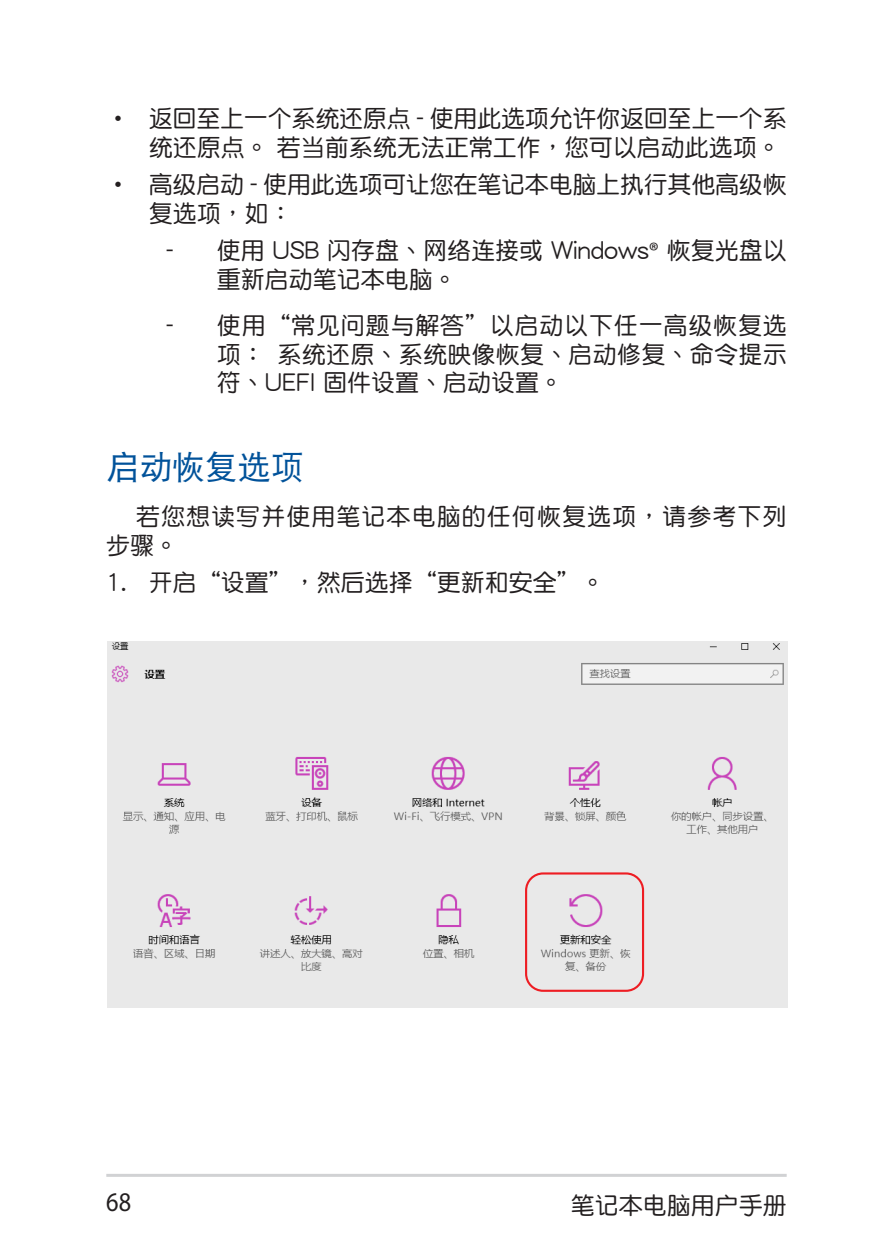
<style>
.page{position:relative;width:893px;height:1259px;background:#fff}
.page>*{position:absolute;margin:0;border:0;box-sizing:border-box;transform-origin:0 0}
.t1{font:33px "DF Hei GB5 Std W5";color:#01529a}
.t2{font:27px "Myriad Pro";color:#231f20;scale:.9 1}
.t3{font:24px/28.8px "DF Yuan GB5 Std W5";color:#231f20}
.t4{font:24px/28.8px "DF Yuan GB5 Std W5";letter-spacing:.045em;color:#231f20}
.s1{font-family:"Myriad Pro"}
</style>
<div class="page">
<hr style="left:106px;top:1173px;width:681px;height:3px;background:#d1d2d4">
<div style="left:107px;top:641px;width:680px;height:366px;background:#e9e9e9"></div>
<div style="left:525px;top:872px;width:119px;height:120px;border:2px solid #ee1d23;border-radius:17px"></div>
<p class="t3" style="left:106px;top:104px;width:682px;text-align:right">• 返回至上一個系統還原點 - 使用此選項允許你返回至上一個系統還原點。 若當前系統無法正常工作，您可以啟動此選項。</p>
<p class="t3" style="left:149px;top:170px;width:639px;text-indent:-43px">• 高級啟動 - 使用此選項可讓您在筆記本電腦上執行其他高級恢復選項，如：</p>
<p class="t3" style="left:217px;top:236px;width:571px;text-indent:-51px">- 使用 USB 閃存盤、網絡連接或 Windows<span class="s1">®</span> 恢復光盤以重新啟動筆記本電腦。</p>
<p class="t3" style="left:217px;top:310px;width:571px;text-align:justify;text-indent:-51px">- 使用“常見問題與解答”以啟動以下任一高級恢復選項： 系統還原、系統映像恢復、啟動修復、命令提示符、UEFI 固件設置、啟動設置。</p>
<h1 class="t1" style="left:106px;top:450px;width:200px">啟動恢復選項</h1>
<p class="t4" style="left:106px;top:502px;width:682px;text-indent:30px">若您想讀寫並使用筆記本電腦的任何恢復選項，請參考下列步驟。</p>
<p class="t3" style="left:106px;top:568px;width:500px">1. 開啟“設置”，然後選擇“更新和安全”。</p>
<p class="t2" style="left:106px;top:1185px;width:29px">68</p>
<p class="t3" style="left:571px;top:1190px;width:218px">筆記本電腦用戶手冊</p>
</div>
